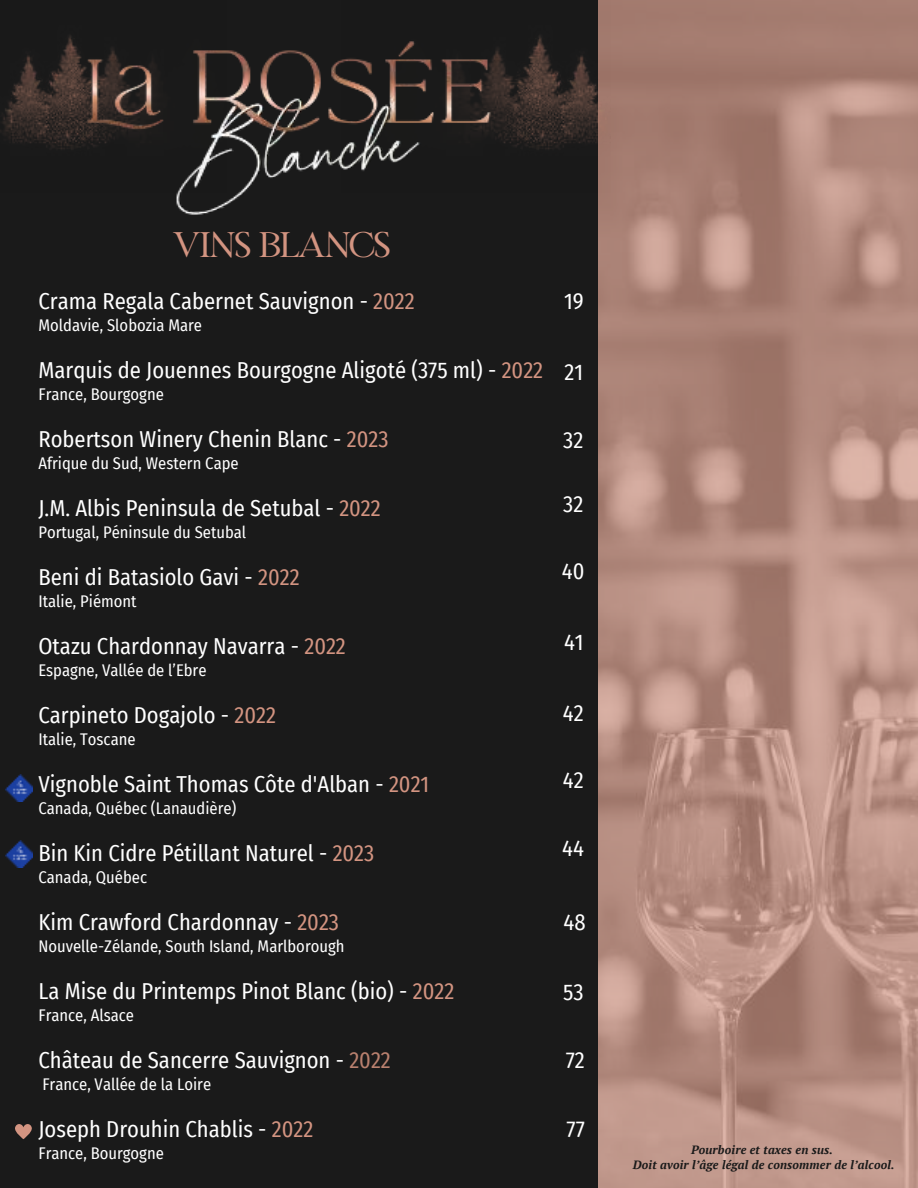
<style>
.page{position:relative;width:918px;height:1188px;background:#fff}
.page>*{position:absolute;margin:0;border:0;box-sizing:border-box;transform-origin:0 0}
.t1{font:36px "RIVERFLOWS";color:#d39481}
.t2{font:22.5px "Fira Sans Condensed";color:#fff}
.t3{font:16.5px "Fira Sans Condensed";color:#fff}
.t4{font:italic 700 12px/15px "PT Serif";letter-spacing:.01em;color:#1a1a1a;text-align:center}
.s1{color:#d39481}
.s2{color:#b9806e}
</style>
<div class="page">
<div style="left:0;top:0;width:620px;height:1188px;background:#1a1a1a"></div>
<img style="left:599px;top:0;width:319px;height:1188px">
<svg style="left:15px;top:1124px;width:17px;height:15px"></svg>
<img style="left:6px;top:774px;width:27px;height:27px">
<img style="left:176px;top:50px;width:166px;height:165px">
<img style="left:0;top:35px;width:226px;height:157px">
<img style="left:342px;top:0;width:268px;height:192px">
<img style="left:6px;top:841px;width:27px;height:27px">
<h1 class="t1" style="left:173px;top:223px;width:218px">VINS BLANCS</h1>
<p class="t2" style="left:39px;top:284px;width:378px">Crama Regala Cabernet Sauvignon - <span class="s1">2022</span></p>
<p class="t3" style="left:39px;top:312px;width:165px">Moldavie, Slobozia Mare</p>
<p class="t2" style="left:39px;top:353px;width:506px">Marquis de Jouennes Bourgogne Aligoté (375 ml) - <span class="s1">2022</span></p>
<p class="t3" style="left:39px;top:381px;width:127px">France, Bourgogne</p>
<p class="t2" style="left:39px;top:422px;width:352px">Robertson Winery Chenin Blanc - <span class="s1">2023</span></p>
<p class="t3" style="left:39px;top:450px;width:202px">Afrique du Sud, Western Cape</p>
<p class="t2" style="left:39px;top:491px;width:344px">J.M. Albis Peninsula de Setubal - <span class="s1">2022</span></p>
<p class="t3" style="left:39px;top:519px;width:209px">Portugal, Péninsule du Setubal</p>
<p class="t2" style="left:39px;top:560px;width:263px">Beni di Batasiolo Gavi - <span class="s1">2022</span></p>
<p class="t3" style="left:39px;top:588px;width:100px">Italie, Piémont</p>
<p class="t2" style="left:39px;top:629px;width:309px">Otazu Chardonnay Navarra - <span class="s1">2022</span></p>
<p class="t3" style="left:39px;top:657px;width:170px">Espagne, Vallée de l’Ebre</p>
<p class="t2" style="left:39px;top:698px;width:239px">Carpineto Dogajolo - <span class="s1">2022</span></p>
<p class="t3" style="left:39px;top:726px;width:99px">Italie, Toscane</p>
<p class="t2" style="left:39px;top:767px;width:392px">Vignoble Saint Thomas Côte d'Alban - <span class="s1">2021</span></p>
<p class="t3" style="left:39px;top:795px;width:199px">Canada, Québec (Lanaudière)</p>
<p class="t2" style="left:39px;top:836px;width:337px">Bin Kin Cidre Pétillant Naturel - <span class="s1">2023</span></p>
<p class="t3" style="left:39px;top:864px;width:110px">Canada, Québec</p>
<p class="t2" style="left:39px;top:905px;width:302px">Kim Crawford Chardonnay - <span class="s1">2023</span></p>
<p class="t3" style="left:39px;top:933px;width:307px">Nouvelle-Zélande, South Island, Marlborough</p>
<p class="t2" style="left:39px;top:974px;width:417px">La Mise du Printemps Pinot Blanc (bio) - <span class="s1">2022</span></p>
<p class="t3" style="left:39px;top:1002px;width:97px">France, Alsace</p>
<p class="t2" style="left:39px;top:1043px;width:354px">Château de Sancerre Sauvignon - <span class="s2">2022</span></p>
<p class="t3" style="left:42px;top:1071px;width:170px">France, Vallée de la Loire</p>
<p class="t2" style="left:39px;top:1112px;width:276px">Joseph Drouhin Chablis - <span class="s1">2022</span></p>
<p class="t3" style="left:39px;top:1140px;width:127px">France, Bourgogne</p>
<p class="t2" style="left:564px;top:284px;width:21px">19</p>
<p class="t2" style="left:565px;top:355px;width:20px">21</p>
<p class="t2" style="left:563px;top:423px;width:22px">32</p>
<p class="t2" style="left:563px;top:487px;width:22px">32</p>
<p class="t2" style="left:562px;top:554px;width:24px">40</p>
<p class="t2" style="left:564px;top:625px;width:21px">41</p>
<p class="t2" style="left:563px;top:696px;width:22px">42</p>
<p class="t2" style="left:563px;top:764px;width:22px">42</p>
<p class="t2" style="left:562px;top:831px;width:23px">44</p>
<p class="t2" style="left:564px;top:905px;width:24px">48</p>
<p class="t2" style="left:563px;top:975px;width:22px">53</p>
<p class="t2" style="left:566px;top:1043px;width:21px">72</p>
<p class="t2" style="left:567px;top:1112px;width:20px">77</p>
<p class="t4" style="left:633px;top:1142px;width:263px">Pourboire et taxes en sus.<br>Doit avoir l’âge légal de consommer de l’alcool.</p>
</div>
